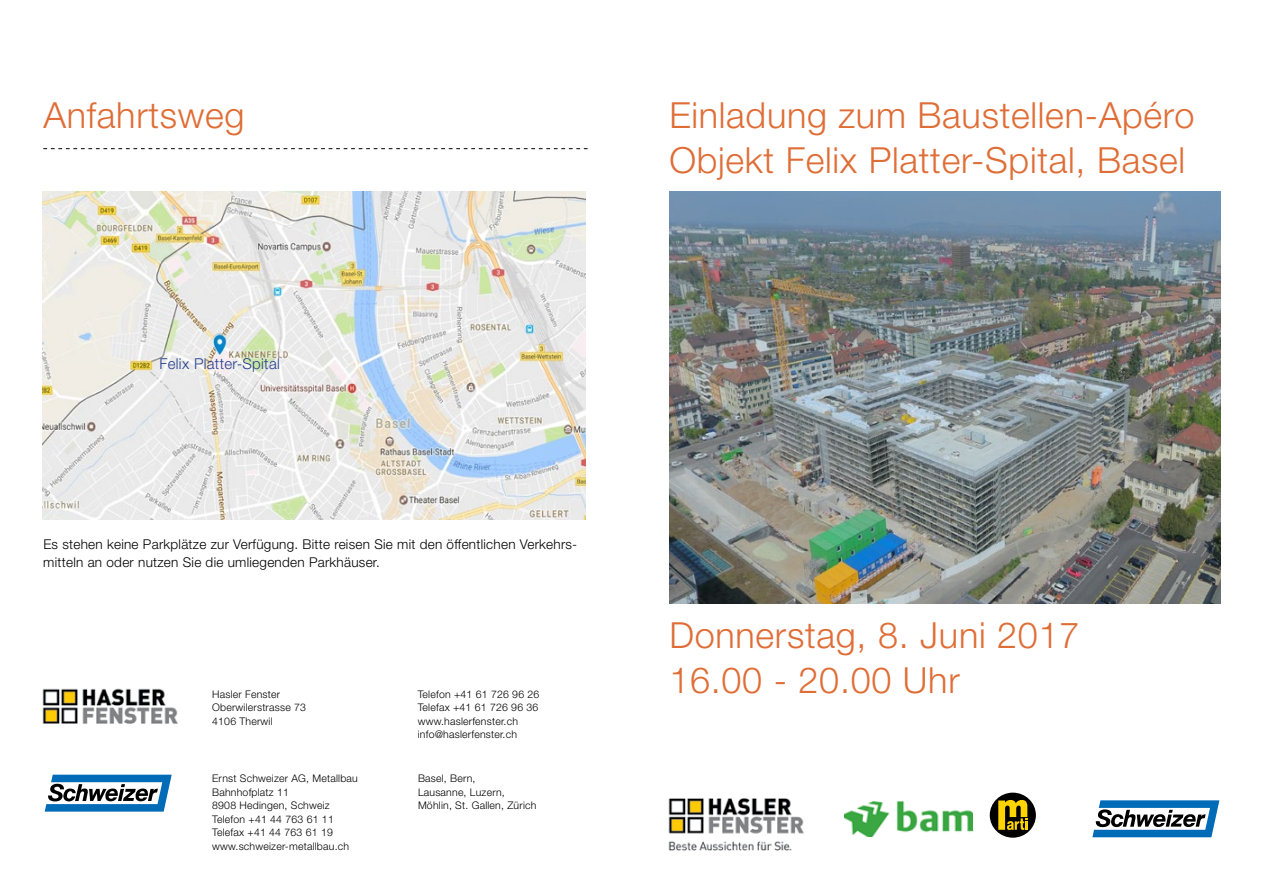
<style>
.page{position:relative;width:1263px;height:893px;background:#fff}
.page>*{position:absolute;margin:0;border:0;box-sizing:border-box;transform-origin:0 0}
.t1{font:300 36px/45px "Helvetica Neue LT";letter-spacing:.02em;color:#df6d36}
.t2{font:300 15px "Helvetica Neue LT";letter-spacing:.02em;color:#25408f}
.Lauftext_Light_9_pt{font:300 13.5px/18px "Helvetica Neue LT";letter-spacing:.02em;color:#000}
.t3{font:300 10.5px/13.5px "Helvetica Neue LT";letter-spacing:.02em;color:#000}
</style>
<div class="page">
<svg style="left:45px;top:775px;width:127px;height:37px"></svg>
<svg style="left:1092px;top:800px;width:127px;height:37px"></svg>
<svg style="left:43px;top:148px;width:545px;height:1px"></svg>
<img style="left:668px;top:798px;width:136px;height:53px">
<img style="left:42px;top:688px;width:136px;height:36px">
<img style="left:669px;top:191px;width:551px;height:413px">
<img style="left:43px;top:191px;width:543px;height:329px">
<img style="left:844px;top:801px;width:128px;height:36px">
<div style="left:990px;top:793px;width:46px;height:45px;background:#000;border-radius:50%"></div>
<svg style="left:998px;top:800px;width:30px;height:30px"></svg>
<p class="t1" style="left:43px;top:92px;width:203px">Anfahrtsweg</p>
<p class="t2" style="left:159px;top:354px;width:122px">Felix Platter-Spital</p>
<p class="Lauftext_Light_9_pt" style="left:43px;top:535px;width:535px">Es stehen keine Parkplätze zur Verfügung. Bitte reisen Sie mit den öffentlichen Verkehrs&shy;mitteln an oder nutzen Sie die umliegenden Parkhäuser.</p>
<p class="t3" style="left:212px;top:687px;width:69px">Hasler Fenster</p>
<p class="t3" style="left:212px;top:701px;width:95px">Oberwilerstrasse 73</p>
<p class="t3" style="left:212px;top:714px;width:62px">4106 Therwil</p>
<p class="t3" style="left:212px;top:771px;width:147px">Ernst Schweizer AG, Metallbau</p>
<p class="t3" style="left:212px;top:785px;width:78px">Bahnhofplatz 11</p>
<p class="t3" style="left:212px;top:798px;width:119px">8908 Hedingen, Schweiz</p>
<p class="t3" style="left:212px;top:812px;width:123px">Telefon +41 44 763 61 11</p>
<p class="t3" style="left:212px;top:825px;width:122px">Telefax +41 44 763 61 19</p>
<p class="t3" style="left:212px;top:839px;width:138px">www.schweizer-metallbau.ch</p>
<p class="t3" style="left:418px;top:687px;width:123px">Telefon +41 61 726 96 26</p>
<p class="t3" style="left:418px;top:701px;width:122px">Telefax +41 61 726 96 36</p>
<p class="t3" style="left:418px;top:714px;width:102px">www.haslerfenster.ch</p>
<p class="t3" style="left:418px;top:728px;width:101px">info@haslerfenster.ch</p>
<p class="t3" style="left:418px;top:771px;width:120px">Basel, Bern,<br>Lausanne, Luzern,<br>Möhlin, St. Gallen, Zürich</p>
<p class="t1" style="left:669px;top:92px;width:526px">Einladung zum Baustellen-Apéro<br>Objekt Felix Platter-Spital, Basel</p>
<p class="t1" style="left:669px;top:612px;width:412px">Donnerstag, 8. Juni 2017</p>
<p class="t1" style="left:669px;top:657px;width:292px">16.00 - 20.00 Uhr</p>
</div>
